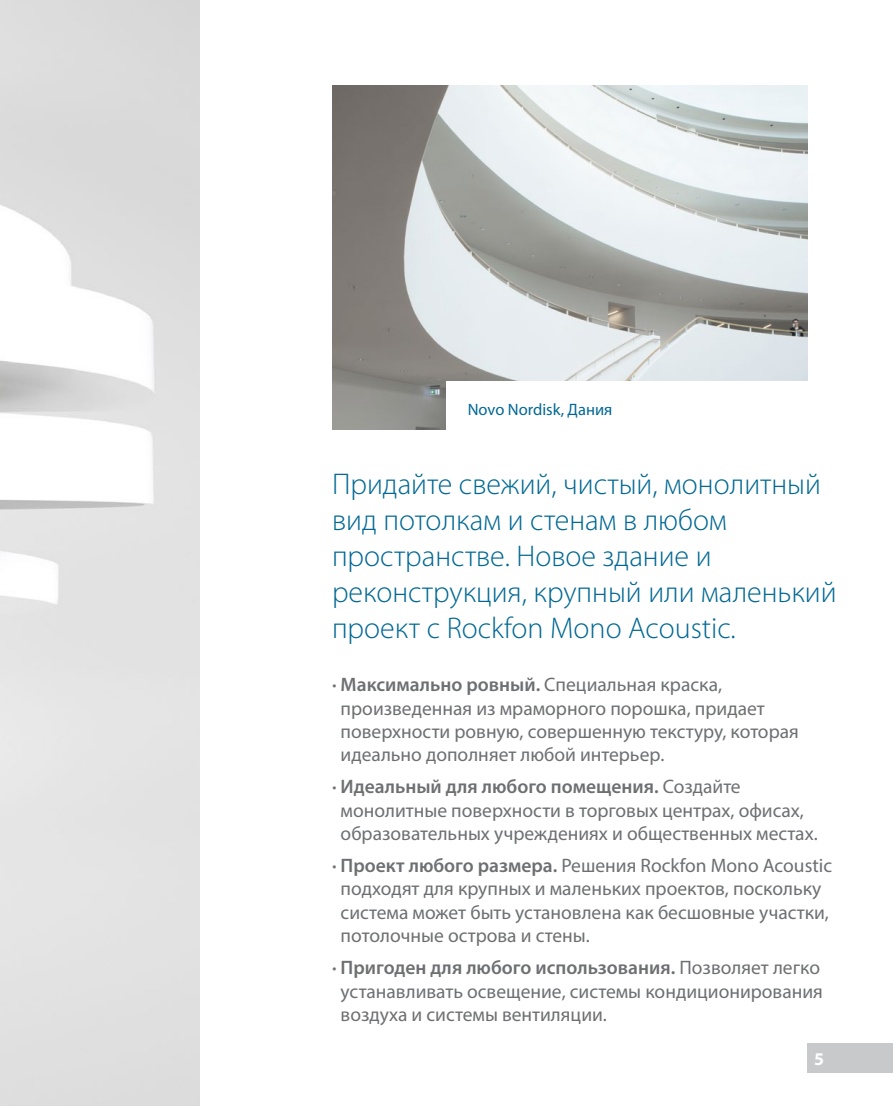
<style>
.page{position:relative;width:893px;height:1106px;background:#fff}
.page>*{position:absolute;margin:0;border:0;box-sizing:border-box;transform-origin:0 0}
.t1{font:300 30px/36px "Myriad Pro";color:#006893}
.t2{font:19.5px/23.4px "Myriad Pro";color:#6d6f71}
.t3{font:700 18px "Myriad Pro";color:#fff}
.t4{font:16.5px "Myriad Pro";color:#006893}
.s1{font-weight:600}
</style>
<div class="page">
<div style="left:808px;top:1043px;width:85px;height:30px;background:#c7c9cb"></div>
<img style="left:332px;top:85px;width:476px;height:344px">
<div style="left:446px;top:381px;width:366px;height:70px;background:#fff"></div>
<p class="t4" style="left:468px;top:399px;width:146px">Novo Nordisk, Дания</p>
<h1 class="t1" style="left:332px;top:465px;width:506px">Придайте свежий, чистый, монолитный вид потолкам и стенам в любом пространстве. Новое здание и реконструкция, крупный или маленький проект с Rockfon Mono Acoustic.</h1>
<p class="t2" style="left:341px;top:672px;width:460px;text-indent:-9px"><span class="s1">· Максимально ровный.</span> Специальная краска, произведенная из мраморного порошка, придает поверхности ровную, совершенную текстуру, которая идеально дополняет любой интерьер.</p>
<p class="t2" style="left:341px;top:774px;width:479px;text-indent:-9px"><span class="s1">· Идеальный для любого помещения.</span> Создайте монолитные поверхности в торговых центрах, офисах, образовательных учреждениях и общественных местах.</p>
<p class="t2" style="left:341px;top:853px;width:493px;text-indent:-9px"><span class="s1">· Проект любого размера.</span> Решения Rockfon Mono Acoustic подходят для крупных и маленьких проектов, поскольку система может быть установлена как бесшовные участки, потолочные острова и стены.</p>
<p class="t2" style="left:341px;top:955px;width:484px;text-indent:-9px"><span class="s1">· Пригоден для любого использования.</span> Позволяет легко устанавливать освещение, системы кондиционирования воздуха и системы вентиляции.</p>
<p class="t3" style="left:814px;top:1047px;width:11px">5</p>
</div>
